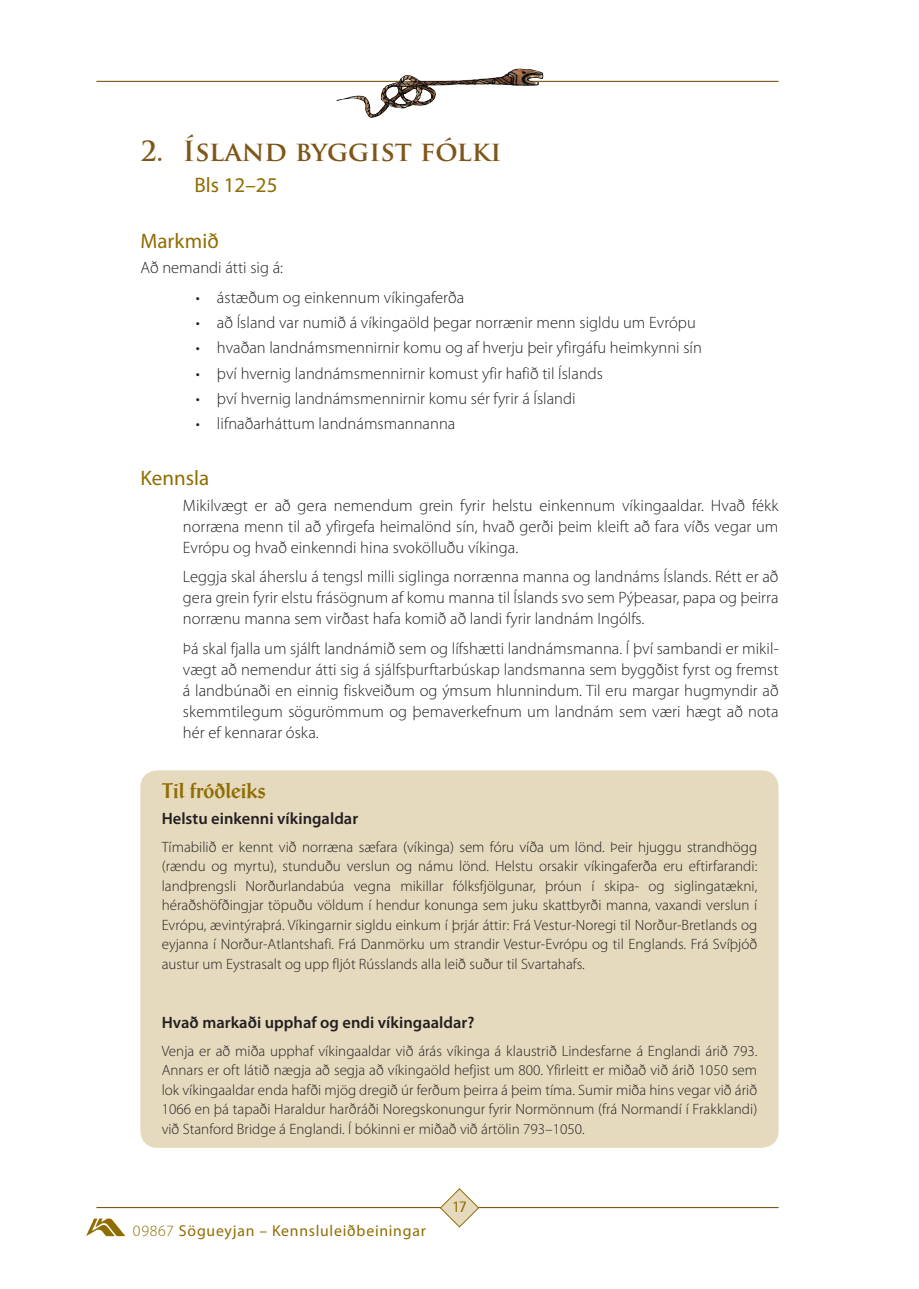
<style>
.page{position:relative;width:919px;height:1289px;background:#fff}
.page>*{position:absolute;margin:0;border:0;box-sizing:border-box;transform-origin:0 0}
.t1{font:700 27px "Trajan Pro";color:#7f5619}
.t2{font:21px "Myriad Pro";color:#906d00}
.t3{font:500 21px "Post Antiqua BE";color:#906d00}
.t4{font:300 16.5px/21px "Myriad Pro";color:#231f20;text-align:justify}
.t5{font:600 16.5px "Myriad Pro";color:#231f20}
.t6{font:16.5px "Rotis Semi Sans";color:#906d00}
.t7{font:15.75px "Myriad Pro";letter-spacing:.045em;color:#906d00}
.t8{font:300 15px/19.5px "Myriad Pro";color:#231f20;text-align:justify}
.s1{font-weight:300}
</style>
<div class="page">
<hr style="left:96px;top:81px;width:682px;height:1px;background:#7f5619">
<hr style="left:96px;top:1206px;width:682px;height:2px;background:#7f5619">
<svg style="left:439px;top:1188px;width:40px;height:39px"></svg>
<img style="left:336px;top:70px;width:177px;height:48px">
<img style="left:86px;top:1218px;width:39px;height:19px">
<div style="left:140px;top:770px;width:638px;height:377px;background:#e6dabe;border-radius:17px"></div>
<h1 class="t1" style="left:140px;top:134px;width:362px">2. ÍSLAND BYGGIST FÓLKI</h1>
<p class="t2" style="left:194px;top:172px;width:85px">Bls 12–25</p>
<p class="t2" style="left:140px;top:228px;width:80px">Markmið</p>
<p class="t4" style="left:140px;top:257px;width:144px">Að nemandi átti sig á:</p>
<p class="t4" style="left:196px;top:286px;width:270px">• ástæðum og einkennum víkingaferða</p>
<p class="t4" style="left:196px;top:312px;width:501px">• að Ísland var numið á víkingaöld þegar norrænir menn sigldu um Evrópu</p>
<p class="t4" style="left:196px;top:337px;width:507px">• hvaðan landnámsmennirnir komu og af hverju þeir yfirgáfu heimkynni sín</p>
<p class="t4" style="left:196px;top:362px;width:409px">• því hvernig landnámsmennirnir komust yfir hafið til Íslands</p>
<p class="t4" style="left:196px;top:387px;width:381px">• því hvernig landnámsmennirnir komu sér fyrir á Íslandi</p>
<p class="t4" style="left:196px;top:413px;width:261px">• lifnaðarháttum landnámsmannanna</p>
<p class="t2" style="left:140px;top:465px;width:70px">Kennsla</p>
<p class="t4" style="left:183px;top:494px;width:597px">Mikilvægt er að gera nemendum grein fyrir helstu einkennum víkingaaldar. Hvað fékk norræna menn til að yfirgefa heimalönd sín, hvað gerði þeim kleift að fara víðs vegar um Evrópu og hvað einkenndi hina svokölluðu víkinga.</p>
<p class="t4" style="left:183px;top:566px;width:597px">Leggja skal áherslu á tengsl milli siglinga norrænna manna og landnáms Íslands. Rétt er að gera grein fyrir elstu frásögnum af komu manna til Íslands svo sem Pýþeasar, papa og þeirra norrænu manna sem virðast hafa komið að landi fyrir landnám Ingólfs.</p>
<p class="t4" style="left:183px;top:637px;width:597px">Þá skal fjalla um sjálft landnámið sem og lífshætti landnámsmanna. Í því sambandi er mikil&shy;vægt að nemendur átti sig á sjálfsþurftarbúskap landsmanna sem byggðist fyrst og fremst á landbúnaði en einnig fiskveiðum og ýmsum hlunnindum. Til eru margar hugmyndir að skemmtilegum sögurömmum og þemaverkefnum um landnám sem væri hægt að nota hér ef kennarar óska.</p>
<p class="t3" style="left:162px;top:778px;width:106px">Til fróðleiks</p>
<p class="t5" style="left:162px;top:807px;width:198px">Helstu einkenni víkingaldar</p>
<p class="t8" style="left:162px;top:836px;width:597px">Tímabilið er kennt við norræna sæfara (víkinga) sem fóru víða um lönd. Þeir hjuggu strandhögg (rændu og myrtu), stunduðu verslun og námu lönd. Helstu orsakir víkingaferða eru eftirfarandi: landþrengsli Norðurlandabúa vegna mikillar fólksfjölgunar, þróun í skipa- og siglingatækni, héraðshöfðingjar töpuðu völdum í hendur konunga sem juku skattbyrði manna, vaxandi verslun í Evrópu, ævintýraþrá. Víkingarnir sigldu einkum í þrjár áttir: Frá Vestur-Noregi til Norður-Bretlands og eyjanna í Norður-Atlantshafi. Frá Danmörku um strandir Vestur-Evrópu og til Englands. Frá Svíþjóð austur um Eystrasalt og upp fljót Rússlands alla leið suður til Svartahafs.</p>
<p class="t5" style="left:162px;top:1011px;width:314px">Hvað markaði upphaf og endi víkingaaldar?</p>
<p class="t8" style="left:162px;top:1040px;width:597px">Venja er að miða upphaf víkingaaldar við árás víkinga á klaustrið Lindesfarne á Englandi árið 793.<br>Annars er oft látið nægja að segja að víkingaöld hefjist um 800. Yfirleitt er miðað við árið 1050 sem lok víkingaaldar enda hafði mjög dregið úr ferðum þeirra á þeim tíma. Sumir miða hins vegar við árið 1066 en þá tapaði Haraldur harðráði Noregskonungur fyrir Normönnum (frá Normandí í Frakklandi) við Stanford Bridge á Englandi. Í bókinni er miðað við ártölin 793–1050.</p>
<p class="t7" style="left:133px;top:1220px;width:294px"><span class="s1">09867</span> Sögueyjan – Kennsluleiðbeiningar</p>
<p class="t6" style="left:451px;top:1196px;width:17px">17</p>
</div>
